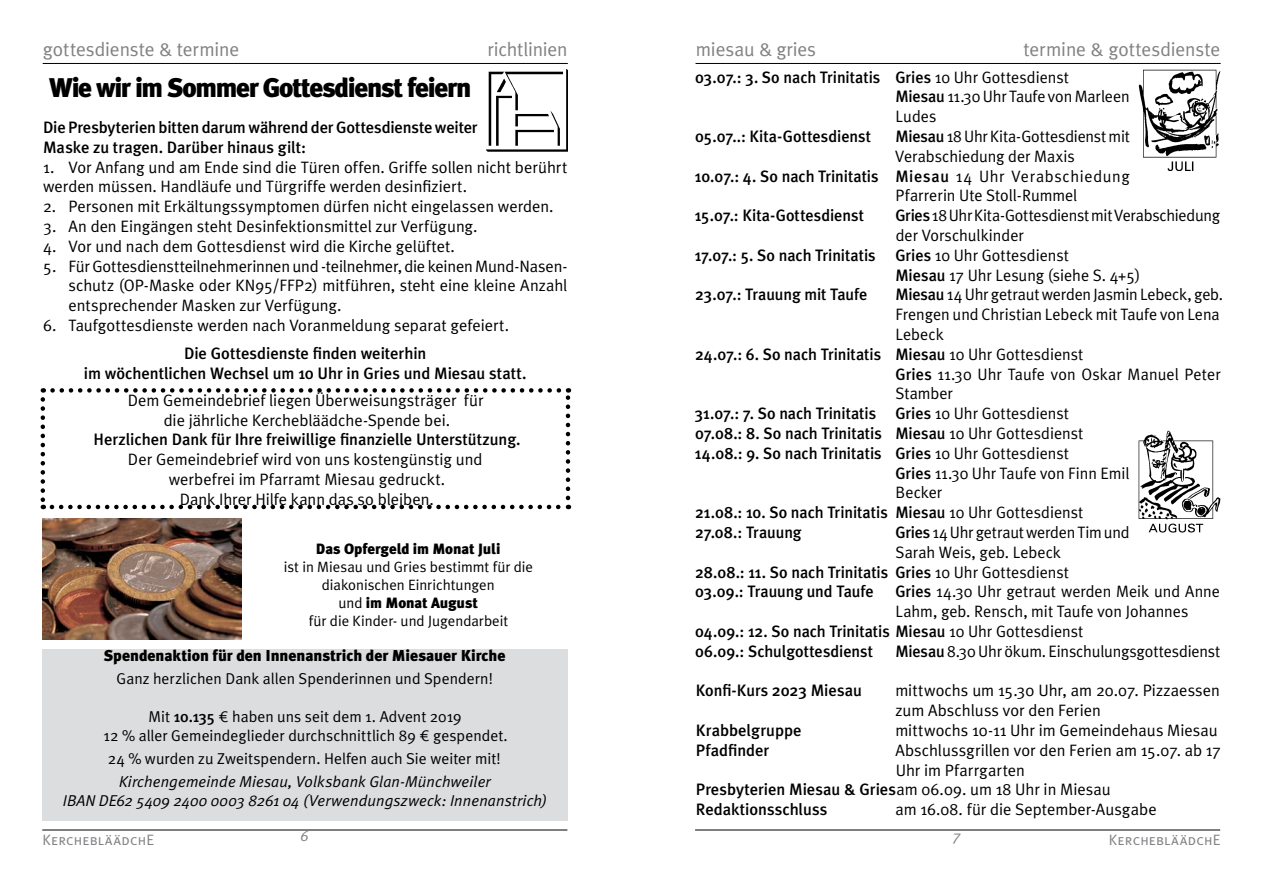
<style>
.page{position:relative;width:1263px;height:893px;background:#fff}
.page>*{position:absolute;margin:0;border:0;box-sizing:border-box;transform-origin:0 0}
.t1{font:900 27px "Meta Plus";letter-spacing:-.05em;color:#000}
.t2{font:19.5px "Meta Plus Normal";letter-spacing:-.01em;color:#808285}
.t3{font:16.5px/19.8px "Meta Plus Normal";color:#000}
.t4{font:500 16.5px/19.8px "Meta Plus";letter-spacing:-.005em;color:#000}
.t5{font:15.75px/18.9px "Meta Plus Normal";color:#000;text-align:center}
.t6{font:italic 15.75px/18.9px "Meta Plus Normal";letter-spacing:.005em;color:#000;text-align:center}
.t7{font:900 15.75px "Meta Plus";color:#000}
.t8{font:15px "Meta Plus Normal Caps";letter-spacing:.015em;color:#808285}
.t9{font:italic 15px "Meta Plus Normal";color:#808285}
.t10{font:14.85px/17.9px "Meta Plus Normal";color:#000;text-align:center}
.t11{font:900 14.85px "Meta Plus";letter-spacing:-.005em;color:#000}
.s1{font-family:"Meta Plus Normal";font-weight:400}
.s2{font-family:"Meta Plus";font-weight:500}
.s3{font-family:"Meta Euro"}
</style>
<div class="page">
<hr style="left:42px;top:830px;width:525px;height:1px;background:#000">
<hr style="left:695px;top:830px;width:525px;height:1px;background:#000">
<hr style="left:43px;top:63px;width:525px;height:1px;background:#000">
<hr style="left:695px;top:63px;width:525px;height:1px;background:#000">
<img style="left:486px;top:70px;width:82px;height:81px">
<img style="left:1138px;top:70px;width:82px;height:101px">
<div style="left:42px;top:649px;width:525px;height:171px;background:#dcddde"></div>
<img style="left:43px;top:518px;width:198px;height:122px">
<svg style="left:41px;top:399px;width:4px;height:110px"></svg>
<svg style="left:52px;top:505px;width:517px;height:4px"></svg>
<svg style="left:566px;top:388px;width:4px;height:110px"></svg>
<svg style="left:43px;top:388px;width:516px;height:5px"></svg>
<img style="left:1138px;top:431px;width:82px;height:102px">
<p class="t2" style="left:43px;top:38px;width:198px">gottesdienste &amp; termine</p>
<p class="t2" style="left:488px;top:38px;width:81px">richtlinien</p>
<p class="t2" style="left:696px;top:38px;width:122px">miesau &amp; gries</p>
<p class="t2" style="left:1023px;top:38px;width:198px">termine &amp; gottesdienste</p>
<p class="t4" style="left:695px;top:67px;width:375px">03.07.: 3. So nach Trinitatis Gries <span class="s1">10 Uhr Gottesdienst</span></p>
<p class="t3" style="left:895px;top:87px;width:236px"><span class="s2">Miesau</span> 11.30 Uhr Taufe von Marleen<br>Ludes</p>
<p class="t4" style="left:695px;top:126px;width:177px">05.07..: Kita-Gottesdienst</p>
<p class="t3" style="left:895px;top:126px;width:236px"><span class="s2">Miesau</span> 18 Uhr Kita-Gottesdienst mit<br>Verabschiedung der Maxis</p>
<p class="t4" style="left:695px;top:166px;width:436px">10.07.: 4. So nach Trinitatis Miesau <span class="s1">14 Uhr Verabschiedung</span></p>
<p class="t3" style="left:896px;top:186px;width:183px">Pfarrerin Ute Stoll-Rummel</p>
<p class="t4" style="left:695px;top:205px;width:171px">15.07.: Kita-Gottesdienst</p>
<p class="t3" style="left:895px;top:205px;width:326px"><span class="s2">Gries</span> 18 Uhr Kita-Gottesdienst mit Verabschiedung der Vorschulkinder</p>
<p class="t4" style="left:695px;top:245px;width:376px">17.07.: 5. So nach Trinitatis Gries <span class="s1">10 Uhr Gottesdienst</span></p>
<p class="t3" style="left:895px;top:265px;width:246px"><span class="s2">Miesau</span> 17 Uhr Lesung (siehe S. 4+5)</p>
<p class="t4" style="left:695px;top:285px;width:174px">23.07.: Trauung mit Taufe</p>
<p class="t3" style="left:895px;top:285px;width:329px"><span class="s2">Miesau</span> 14 Uhr getraut werden Jasmin Lebeck, geb.<br>Frengen und Christian Lebeck mit Taufe von Lena<br>Lebeck</p>
<p class="t4" style="left:695px;top:344px;width:390px">24.07.: 6. So nach Trinitatis Miesau <span class="s1">10 Uhr Gottesdienst</span></p>
<p class="t3" style="left:895px;top:364px;width:327px"><span class="s2">Gries</span> 11.30 Uhr Taufe von Oskar Manuel Peter<br>Stamber</p>
<p class="t4" style="left:695px;top:403px;width:390px">31.07.: 7. So nach Trinitatis Gries <span class="s1">10 Uhr Gottesdienst<br></span>07.08.: 8. So nach Trinitatis Miesau <span class="s1">10 Uhr Gottesdienst<br></span>14.08.: 9. So nach Trinitatis Gries <span class="s1">10 Uhr Gottesdienst</span></p>
<p class="t3" style="left:895px;top:463px;width:236px"><span class="s2">Gries</span> 11.30 Uhr Taufe von Finn Emil<br>Becker</p>
<p class="t4" style="left:695px;top:502px;width:390px">21.08.: 10. So nach Trinitatis Miesau <span class="s1">10 Uhr Gottesdienst<br></span>27.08.: Trauung</p>
<h1 class="t1" style="left:49px;top:72px;width:424px">Wie wir im Sommer Gottesdienst feiern</h1>
<p class="t4" style="left:43px;top:117px;width:436px">Die Presbyterien bitten darum während der Gottesdienste weiter<br>Maske zu tragen. Darüber hinaus gilt:</p>
<p class="t3" style="left:43px;top:157px;width:526px">1. Vor Anfang und am Ende sind die Türen offen. Griffe sollen nicht berührt werden müssen. Handläufe und Türgriffe werden desinfiziert.</p>
<p class="t3" style="left:43px;top:196px;width:512px">2. Personen mit Erkältungssymptomen dürfen nicht eingelassen werden.</p>
<p class="t3" style="left:43px;top:216px;width:436px">3. An den Eingängen steht Desinfektionsmittel zur Verfügung.</p>
<p class="t3" style="left:43px;top:236px;width:413px">4. Vor und nach dem Gottesdienst wird die Kirche gelüftet.</p>
<p class="t3" style="left:69px;top:256px;width:500px;text-align:justify;text-indent:-25px">5. Für Gottesdienstteilnehmerinnen und -teilnehmer, die keinen Mund-Nasen&shy;schutz (OP-Maske oder KN95/FFP2) mitführen, steht eine kleine Anzahl entsprechender Masken zur Verfügung.</p>
<p class="t3" style="left:43px;top:315px;width:468px">6. Taufgottesdienste werden nach Voranmeldung separat gefeiert.</p>
<p class="t4" style="left:84px;top:344px;width:444px;text-align:center">Die Gottesdienste finden weiterhin<br>im wöchentlichen Wechsel um 10 Uhr in Gries und Miesau statt.</p>
<p class="t3" style="left:128px;top:390px;width:357px;text-align:center">Dem Gemeindebrief liegen Überweisungsträger für die jährliche Kerchebläädche-Spende bei.</p>
<p class="t4" style="left:93px;top:430px;width:428px">Herzlichen Dank für Ihre freiwillige finanzielle Unterstützung.</p>
<p class="t3" style="left:128px;top:449px;width:356px;text-align:center">Der Gemeindebrief wird von uns kostengünstig und werbefrei im Pfarramt Miesau gedruckt.<br>Dank Ihrer Hilfe kann das so bleiben.</p>
<p class="t3" style="left:895px;top:522px;width:236px"><span class="s2">Gries</span> 14 Uhr getraut werden Tim und<br>Sarah Weis, geb. Lebeck</p>
<p class="t4" style="left:695px;top:562px;width:375px">28.08.: 11. So nach Trinitatis Gries <span class="s1">10 Uhr Gottesdienst<br></span>03.09.: Trauung und Taufe</p>
<p class="t11" style="left:316px;top:540px;width:186px">Das Opfergeld im Monat Juli</p>
<p class="t10" style="left:284px;top:558px;width:251px">ist in Miesau und Gries bestimmt für die diakonischen Einrichtungen</p>
<p class="t11" style="left:338px;top:594px;width:141px"><span class="s1">und</span> im Monat August</p>
<p class="t10" style="left:309px;top:611px;width:201px">für die Kinder- und Jugendarbeit</p>
<p class="t3" style="left:895px;top:582px;width:326px"><span class="s2">Gries</span> 14.30 Uhr getraut werden Meik und Anne<br>Lahm, geb. Rensch, mit Taufe von Johannes</p>
<p class="t4" style="left:695px;top:621px;width:390px">04.09.: 12. So nach Trinitatis Miesau <span class="s1">10 Uhr Gottesdienst<br></span>06.09.: Schulgottesdienst</p>
<p class="t3" style="left:895px;top:641px;width:327px"><span class="s2">Miesau</span> 8.30 Uhr ökum. Einschulungsgottesdienst</p>
<p class="t7" style="left:104px;top:646px;width:403px">Spendenaktion für den Innenanstrich der Miesauer Kirche</p>
<p class="t5" style="left:117px;top:669px;width:378px">Ganz herzlichen Dank allen Spenderinnen und Spendern!</p>
<p class="t5" style="left:104px;top:707px;width:406px">Mit <span class="s2">10.135</span> <span class="s3">1</span> haben uns seit dem 1. Advent 2019<br>12 % aller Gemeindeglieder durchschnittlich 89 <span class="s3">1</span> gespendet.</p>
<p class="t5" style="left:108px;top:749px;width:394px">24 % wurden zu Zweitspendern. Helfen auch Sie weiter mit!</p>
<p class="t6" style="left:63px;top:772px;width:486px">Kirchengemeinde Miesau, Volksbank Glan-Münchweiler<br>IBAN DE62 5409 2400 0003 8261 04 (Verwendungszweck: Innenanstrich)</p>
<p class="t4" style="left:696px;top:681px;width:168px">Konfi-Kurs 2023 Miesau</p>
<p class="t3" style="left:895px;top:681px;width:326px">mittwochs um 15.30 Uhr, am 20.07. Pizzaessen zum Abschluss vor den Ferien</p>
<p class="t4" style="left:696px;top:720px;width:107px">Krabbelgruppe</p>
<p class="t3" style="left:895px;top:720px;width:324px">mittwochs 10-11 Uhr im Gemeindehaus Miesau</p>
<p class="t4" style="left:696px;top:740px;width:75px">Pfadfinder</p>
<p class="t3" style="left:895px;top:740px;width:327px">Abschlussgrillen vor den Ferien am 15.07. ab 17<br>Uhr im Pfarrgarten</p>
<p class="t4" style="left:696px;top:780px;width:416px">Presbyterien Miesau &amp; Gries<span class="s1">am 06.09. um 18 Uhr in Miesau<br></span>Redaktionsschluss</p>
<p class="t3" style="left:895px;top:799px;width:263px">am 16.08. für die September-Ausgabe</p>
<p class="t9" style="left:300px;top:827px;width:10px">6</p>
<p class="t9" style="left:953px;top:827px;width:10px">7</p>
<p class="t8" style="left:43px;top:831px;width:113px">KerchebläädchE</p>
<p class="t8" style="left:1109px;top:831px;width:113px">KerchebläädchE</p>
</div>
